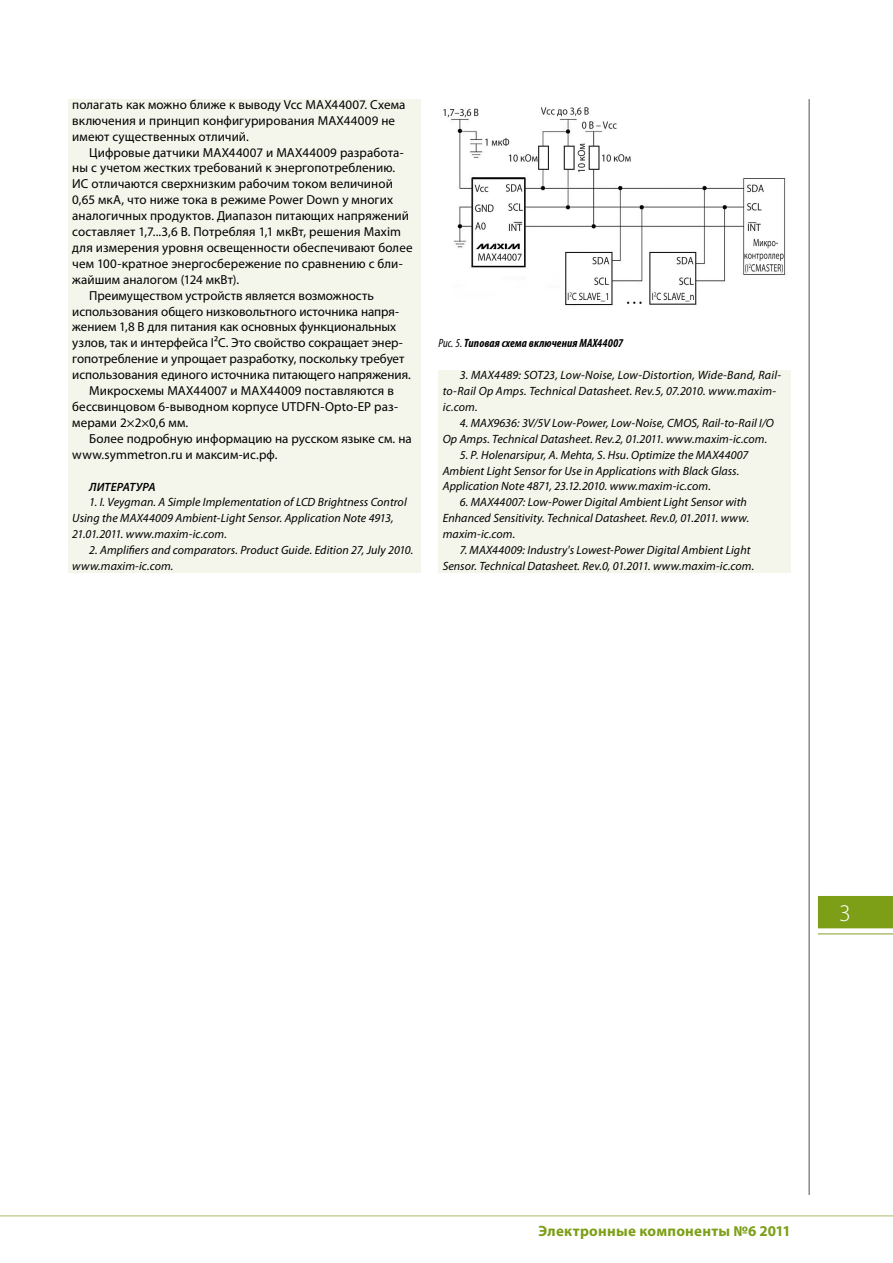
<style>
.page{position:relative;width:893px;height:1263px;background:#fff}
.page>*{position:absolute;margin:0;border:0;box-sizing:border-box;transform-origin:0 0}
.t1{font:300 24px "Myriad Pro";color:#fff}
.t2{font:700 15px "Myriad Pro";letter-spacing:.015em;color:#7c9f17}
.t3{font:13.05px/15.9px "Myriad Pro";letter-spacing:.005em;color:#000}
.t4{font:italic 12px/15.9px "Myriad Pro";letter-spacing:.005em;color:#000}
.t5{font:italic 700 condensed 12px "Myriad Pro";letter-spacing:.01em;color:#000}
.t6{font:italic 600 12px "Myriad Pro";letter-spacing:.01em;color:#000}
.s1{font-weight:400}
</style>
<div class="page">
<hr style="left:809px;top:99px;width:1px;height:1096px;background:#504f53">
<div style="left:818px;top:896px;width:75px;height:32px;background:#7c9f17"></div>
<hr style="left:0;top:1215px;width:893px;height:1px;background:#afbf70">
<hr style="left:818px;top:933px;width:75px;height:2px;background:#afbf70">
<div style="left:68px;top:99px;width:352px;height:473px;background:#f4f6eb"></div>
<img style="left:443px;top:107px;width:343px;height:199px">
<div style="left:438px;top:370px;width:353px;height:202px;background:#f4f6eb"></div>
<p class="t3" style="left:72px;top:96px;width:335px">полагать как можно ближе к выводу Vcc MAX44007. Схема включения и принцип конфигурирования MAX44009 не имеют существенных отличий.</p>
<p class="t3" style="left:89px;top:144px;width:316px">Цифровые датчики MAX44007 и MAX44009 разработа-</p>
<p class="t3" style="left:72px;top:160px;width:324px">ны с учетом жестких требований к энергопотреблению.</p>
<p class="t3" style="left:72px;top:176px;width:322px">ИС отличаются сверхнизким рабочим током величиной</p>
<p class="t3" style="left:72px;top:192px;width:322px">0,65 мкА, что ниже тока в режиме Power Down у многих</p>
<p class="t3" style="left:72px;top:208px;width:338px">аналогичных продуктов. Диапазон питающих напряжений</p>
<p class="t3" style="left:72px;top:223px;width:330px">составляет 1,7...3,6 В. Потребляя 1,1 мкВт, решения Maxim</p>
<p class="t3" style="left:72px;top:239px;width:342px">для измерения уровня освещенности обеспечивают более</p>
<p class="t3" style="left:72px;top:255px;width:332px">чем 100-кратное энергосбережение по сравнению с бли-</p>
<p class="t3" style="left:72px;top:271px;width:168px">жайшим аналогом (124 мкВт).</p>
<p class="t3" style="left:89px;top:287px;width:286px">Преимуществом устройств является возможность</p>
<p class="t3" style="left:72px;top:303px;width:328px">использования общего низковольтного источника напря-</p>
<p class="t3" style="left:72px;top:319px;width:325px">жением 1,8 В для питания как основных функциональных</p>
<p class="t3" style="left:72px;top:335px;width:332px">узлов, так и интерфейса I²C. Это свойство сокращает энер-</p>
<p class="t3" style="left:72px;top:351px;width:334px">гопотребление и упрощает разработку, поскольку требует</p>
<p class="t3" style="left:72px;top:367px;width:340px">использования единого источника питающего напряжения.</p>
<p class="t3" style="left:89px;top:382px;width:306px">Микросхемы MAX44007 и MAX44009 поставляются в</p>
<p class="t3" style="left:72px;top:398px;width:327px">бессвинцовом 6-выводном корпусе UTDFN-Opto-EP раз-</p>
<p class="t3" style="left:72px;top:414px;width:117px">мерами 2×2×0,6 мм.</p>
<p class="t3" style="left:89px;top:430px;width:324px">Более подробную информацию на русском языке см. на</p>
<p class="t3" style="left:72px;top:446px;width:207px">www.symmetron.ru и максим-ис.рф.</p>
<p class="t6" style="left:89px;top:479px;width:67px">Литература</p>
<p class="t4" style="left:72px;top:494px;width:336px;text-indent:17px">1. I. Veygman. A Simple Implementation of LCD Brightness Control<br>Using the MAX44009 Ambient-Light Sensor. Application Note 4913,<br>21.01.2011. www.maxim-ic.com.</p>
<p class="t4" style="left:72px;top:542px;width:343px;text-indent:17px">2. Amplifiers and comparators. Product Guide. Edition 27, July 2010. www.maxim-ic.com.</p>
<p class="t5" style="left:438px;top:336px;width:186px"><span class="s1">Рис. 5.</span> Типовая схема включения MAX44007</p>
<p class="t4" style="left:443px;top:367px;width:340px;text-indent:17px">3. MAX4489: SOT23, Low-Noise, Low-Distortion, Wide-Band, Rail&shy;to-Rail Op Amps. Technical Datasheet. Rev.5, 07.2010. www.maxim&shy;ic.com.</p>
<p class="t4" style="left:443px;top:415px;width:333px;text-indent:17px">4. MAX9636: 3V/5V Low-Power, Low-Noise, CMOS, Rail-to-Rail I/O<br>Op Amps. Technical Datasheet. Rev.2, 01.2011. www.maxim-ic.com.</p>
<p class="t4" style="left:443px;top:446px;width:307px;text-indent:17px">5. P. Holenarsipur, A. Mehta, S. Hsu. Optimize the MAX44007<br>Ambient Light Sensor for Use in Applications with Black Glass.<br>Application Note 4871, 23.12.2010. www.maxim-ic.com.</p>
<p class="t4" style="left:443px;top:494px;width:308px;text-indent:17px">6. MAX44007: Low-Power Digital Ambient Light Sensor with<br>Enhanced Sensitivity. Technical Datasheet. Rev.0, 01.2011. www. maxim-ic.com.</p>
<p class="t4" style="left:443px;top:542px;width:313px;text-indent:17px">7. MAX44009: Industry's Lowest-Power Digital Ambient Light<br>Sensor. Technical Datasheet. Rev.0, 01.2011. www.maxim-ic.com.</p>
<h1 class="t1" style="left:839px;top:900px;width:13px">3</h1>
<p class="t2" style="left:539px;top:1221px;width:254px">электронные компоненты №6 2011</p>
</div>
